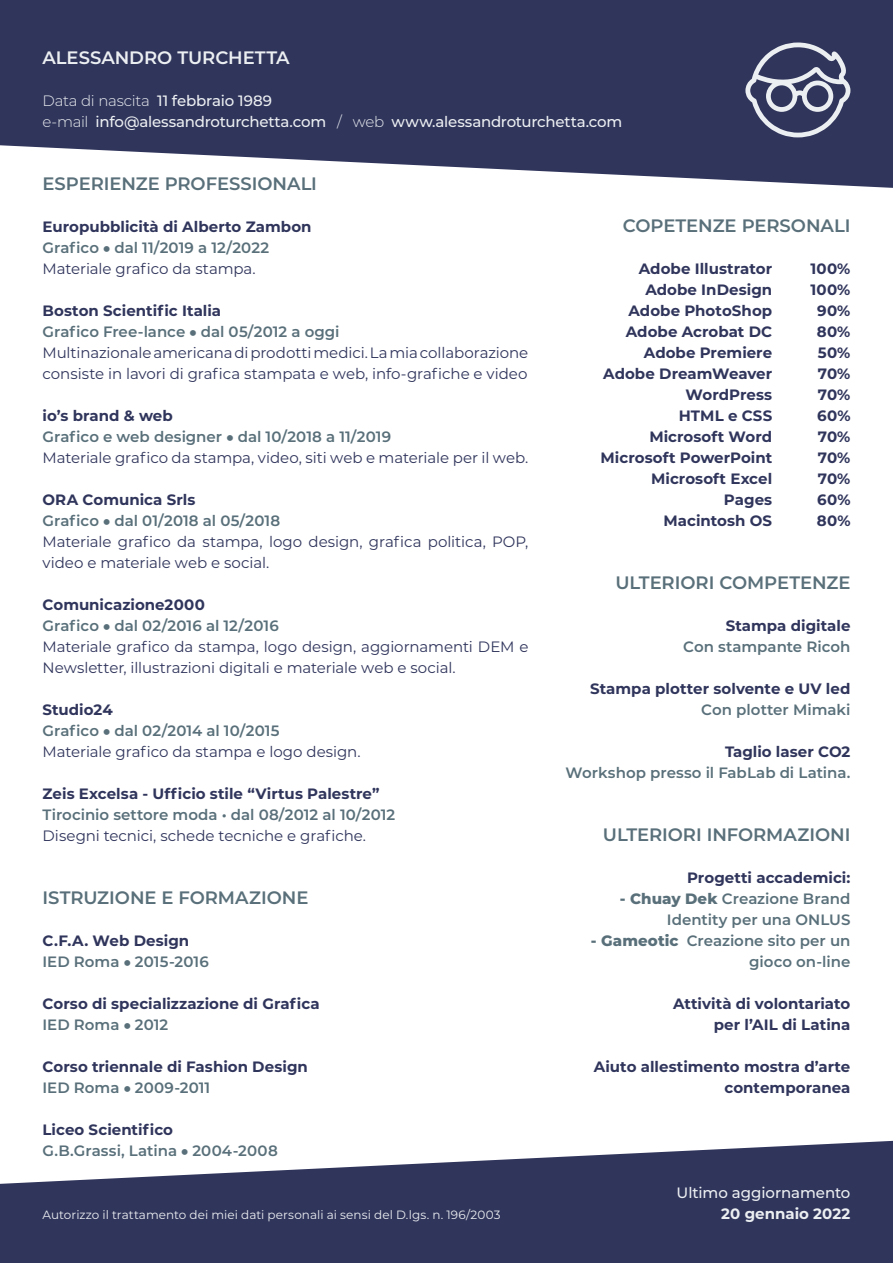
<style>
.page{position:relative;width:893px;height:1263px;background:#fff}
.page>*{position:absolute;margin:0;border:0;box-sizing:border-box;transform-origin:0 0}
.t1{font:600 18px "Montserrat";letter-spacing:-.005em;color:#59707a}
.t2{font:600 18px "Montserrat";letter-spacing:-.005em;color:#eceff1}
.t3{font:15px/21px "Montserrat";letter-spacing:-.005em;color:#30355c}
.t4{font:700 15px/21px "Montserrat";color:#30355c}
.t5{font:600 15px/21px "Montserrat";color:#59707a}
.t6{font:500 15px/21px "Montserrat";letter-spacing:-.015em;color:#eceff1}
.t7{font:700 15px "Montserrat";letter-spacing:.005em;color:#eceff1}
.t8{font:12px "Montserrat";letter-spacing:.005em;color:#eceff1}
.s1{font-weight:300}
.s2{font-weight:600;color:#59707a}
.s3{font-family:"SF Compact Text";font-weight:800;color:#59707a}
.s4{font-weight:400}
.s5{font-weight:700}
.s6{font-weight:700;color:#30355c}
.s7{font-family:"SF Compact Text";font-weight:800}
.s8{font-weight:800}
</style>
<div class="page">
<svg style="left:0;top:0;width:893px;height:188px;fill:#30355c"></svg>
<svg style="left:745px;top:43px;width:105px;height:94px"></svg>
<svg style="left:0;top:1141px;width:893px;height:122px;fill:#30355c"></svg>
<p class="t2" style="left:43px;top:44px;width:248px">ALESSANDRO TURCHETTA</p>
<p class="t6" style="left:43px;top:89px;width:581px"><span class="s1">Data di nascita</span> 11 febbraio 1989<br><span class="s1">e-mail</span> info@alessandroturchetta.com <span class="s1">/ web</span> www.alessandroturchetta.com</p>
<p class="t1" style="left:43px;top:170px;width:276px">ESPERIENZE PROFESSIONALI</p>
<p class="t4" style="left:43px;top:215px;width:271px">Europubblicità di Alberto Zambon<br><span class="s2">Grafico</span> <span class="s3">•</span> <span class="s2">dal 11/2019 a 12/2022<br></span><span class="s4">Materiale grafico da stampa.</span></p>
<p class="t3" style="left:43px;top:299px;width:487px"><span class="s5">Boston Scientific Italia<br></span><span class="s2">Grafico Free-lance</span> <span class="s3">•</span> <span class="s2">dal 05/2012 a oggi<br></span>Multinazionale americana di prodotti medici. La mia collaborazione consiste in lavori di grafica stampata e web, info-grafiche e video</p>
<p class="t3" style="left:43px;top:404px;width:487px"><span class="s5">io’s brand &amp; web<br></span><span class="s2">Grafico e web designer</span> <span class="s3">•</span> <span class="s2">dal 10/2018 a 11/2019<br></span>Materiale grafico da stampa, video, siti web e materiale per il web.</p>
<p class="t3" style="left:43px;top:488px;width:487px"><span class="s5">ORA Comunica Srls<br></span><span class="s2">Grafico</span> <span class="s3">•</span> <span class="s2">dal 01/2018 al 05/2018<br></span>Materiale grafico da stampa, logo design, grafica politica, POP, video e materiale web e social.</p>
<p class="t3" style="left:43px;top:593px;width:487px"><span class="s5">Comunicazione2000<br></span><span class="s2">Grafico</span> <span class="s3">•</span> <span class="s2">dal 02/2016 al 12/2016<br></span>Materiale grafico da stampa, logo design, aggiornamenti DEM e Newsletter, illustrazioni digitali e materiale web e social.</p>
<p class="t3" style="left:43px;top:698px;width:320px"><span class="s5">Studio24<br></span><span class="s2">Grafico</span> <span class="s3">•</span> <span class="s2">dal 02/2014 al 10/2015<br></span>Materiale grafico da stampa e logo design.</p>
<p class="t4" style="left:43px;top:782px;width:339px">Zeis Excelsa - Ufficio stile “Virtus Palestre”</p>
<p class="t5" style="left:43px;top:803px;width:354px">Tirocinio settore moda • dal 08/2012 al 10/2012</p>
<p class="t3" style="left:43px;top:824px;width:325px">Disegni tecnici, schede tecniche e grafiche.</p>
<p class="t1" style="left:43px;top:884px;width:267px">ISTRUZIONE E FORMAZIONE</p>
<p class="t5" style="left:43px;top:929px;width:168px"><span class="s6">C.F.A. Web Design<br></span>IED Roma <span class="s7">•</span> 2015-2016</p>
<p class="t4" style="left:43px;top:992px;width:279px">Corso di specializzazione di Grafica<br><span class="s2">IED Roma</span> <span class="s3">•</span> <span class="s2">2012</span></p>
<p class="t4" style="left:43px;top:1055px;width:267px">Corso triennale di Fashion Design<br><span class="s2">IED Roma</span> <span class="s3">•</span> <span class="s2">2009-2011</span></p>
<p class="t5" style="left:43px;top:1118px;width:237px"><span class="s6">Liceo Scientifico<br></span>G.B.Grassi, Latina <span class="s7">•</span> 2004-2008</p>
<p class="t8" style="left:43px;top:1206px;width:460px">Autorizzo il trattamento dei miei dati personali ai sensi del D.lgs. n. 196/2003</p>
<p class="t1" style="left:623px;top:212px;width:229px">COPETENZE PERSONALI</p>
<p class="t4" style="left:600px;top:257px;width:173px;text-align:right">Adobe Illustrator<br>Adobe InDesign<br>Adobe PhotoShop<br>Adobe Acrobat DC<br>Adobe Premiere<br>Adobe DreamWeaver<br>WordPress<br>HTML e CSS<br>Microsoft Word<br>Microsoft PowerPoint<br>Microsoft Excel<br>Pages<br>Macintosh OS</p>
<p class="t4" style="left:810px;top:257px;width:42px;text-align:center">100%<br>100%<br>90%<br>80%<br>50%<br>70%<br>70%<br>60%<br>70%<br>70%<br>70%<br>60%<br>80%</p>
<p class="t1" style="left:615px;top:569px;width:236px">ULTERIORI COMPETENZE</p>
<p class="t4" style="left:726px;top:614px;width:126px">Stampa digitale</p>
<p class="t5" style="left:683px;top:635px;width:169px">Con stampante Ricoh</p>
<p class="t4" style="left:590px;top:677px;width:262px">Stampa plotter solvente e UV led</p>
<p class="t5" style="left:701px;top:698px;width:151px">Con plotter Mimaki</p>
<p class="t4" style="left:725px;top:740px;width:127px">Taglio laser CO2</p>
<p class="t5" style="left:566px;top:761px;width:286px">Workshop presso il FabLab di Latina.</p>
<p class="t1" style="left:603px;top:821px;width:249px">ULTERIORI INFORMAZIONI</p>
<p class="t4" style="left:687px;top:866px;width:165px">Progetti accademici:</p>
<p class="t5" style="left:620px;top:887px;width:232px;text-align:right"><span class="s8">- Chuay Dek</span> Creazione Brand<br>Identity per una ONLUS</p>
<p class="t5" style="left:591px;top:929px;width:261px;text-align:right"><span class="s8">- Gameotic</span> Creazione sito per un gioco on-line</p>
<p class="t4" style="left:673px;top:992px;width:179px;text-align:right">Attività di volontariato per l’AIL di Latina</p>
<p class="t4" style="left:594px;top:1055px;width:258px;text-align:right">Aiuto allestimento mostra d’arte contemporanea</p>
<p class="t6" style="left:677px;top:1181px;width:175px">Ultimo aggiornamento</p>
<p class="t7" style="left:721px;top:1202px;width:131px">20 gennaio 2022</p>
</div>
